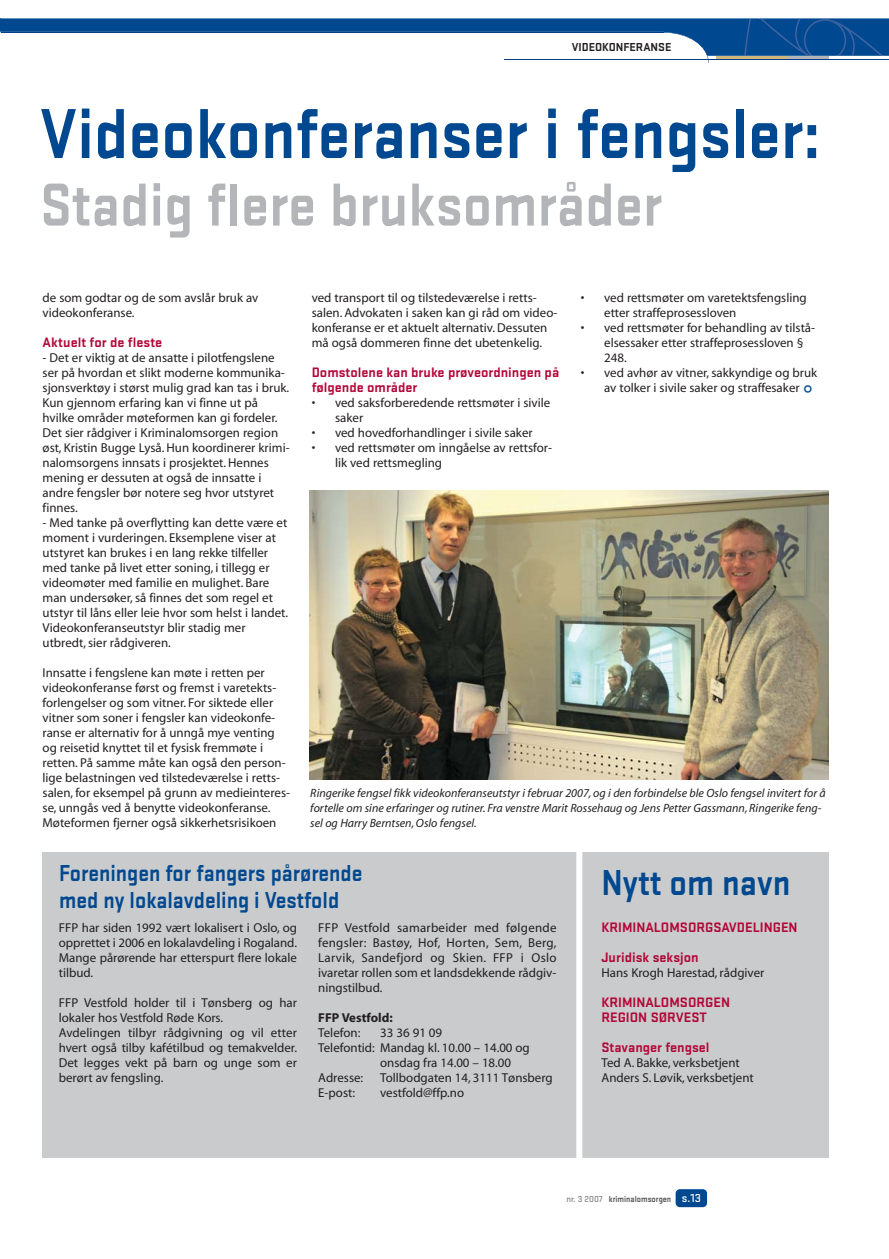
<style>
.page{position:relative;width:889px;height:1259px;background:#fff}
.page>*{position:absolute;margin:0;border:0;box-sizing:border-box;transform-origin:0 0}
.t1{font:700 73.5px "Stratum No 2";color:#00488f;scale:.9 1}
.t2{font:700 63px "Stratum No 2";color:#b3b5b8;scale:.9 1}
.t3{font:700 37.5px "Stratum No 2";color:#00488f;scale:.9 1}
.t4{font:700 24px/27px "Stratum No 2";color:#00488f;scale:.9 1}
.t5{font:700 14.25px/15px "Stratum No 2";color:#b30738}
.t6{font:12.9px/15px "Myriad";color:#231f20}
.t7{font:700 12.9px "Myriad";color:#231f20}
.t8{font:italic 12px/15px "Myriad";color:#231f20}
.t9{font:700 12px "Stratum No 2";color:#231f20}
.t10{font:700 9px "Stratum No 2";color:#58595b;scale:.91 1}
.s1{font-family:"Helvetica";font-size:25.5px;color:#00488f}
.s2{font-weight:500;color:#808285}
.s3{font-weight:500;font-size:12px;color:#fff}
</style>
<div class="page">
<div style="left:675px;top:1189px;width:32px;height:18px;background:#00488f;border-radius:4px"></div>
<svg style="left:0;top:18px;width:889px;height:45px"></svg>
<div style="left:42px;top:852px;width:786px;height:305px;background:#c9cbcc"></div>
<div style="left:576px;top:850px;width:6px;height:309px;background:#fff"></div>
<img style="left:310px;top:490px;width:518px;height:289px">
<p class="t9" style="left:571px;top:42px;width:101px">VIDEOKONFERANSE</p>
<h1 class="t1" style="left:40px;top:106px;width:869px">Videokonferanser i fengsler:</h1>
<h2 class="t2" style="left:40px;top:181px;width:693px">Stadig flere bruksområder</h2>
<p class="t6" style="left:604px;top:291px;width:204px;text-indent:-23px">• ved rettsmøter om varetektsfengsling etter straffeprosessloven</p>
<p class="t6" style="left:604px;top:321px;width:212px;text-indent:-23px">• ved rettsmøter for behandling av tilstå&shy;elsessaker etter straffeprosessloven §<br>248.</p>
<p class="t6" style="left:604px;top:366px;width:214px;text-indent:-23px">• ved avhør av vitner, sakkyndige og bruk av tolker i sivile saker og straffesaker <span class="s1">°</span></p>
<p class="t6" style="left:43px;top:291px;width:217px">de som godtar og de som avslår bruk av videokonferanse.</p>
<p class="t5" style="left:43px;top:336px;width:121px">Aktuelt for de fleste</p>
<p class="t6" style="left:43px;top:351px;width:249px">- Det er viktig at de ansatte i pilotfengslene ser på hvordan et slikt moderne kommunika&shy;sjonsverktøy i størst mulig grad kan tas i bruk.<br>Kun gjennom erfaring kan vi finne ut på hvilke områder møteformen kan gi fordeler.<br>Det sier rådgiver i Kriminalomsorgen region øst, Kristin Bugge Lyså. Hun koordinerer krimi&shy;nalomsorgens innsats i prosjektet. Hennes mening er dessuten at også de innsatte i andre fengsler bør notere seg hvor utstyret finnes.</p>
<p class="t6" style="left:43px;top:516px;width:247px">- Med tanke på overflytting kan dette være et moment i vurderingen. Eksemplene viser at utstyret kan brukes i en lang rekke tilfeller med tanke på livet etter soning, i tillegg er videomøter med familie en mulighet. Bare man undersøker, så finnes det som regel et utstyr til låns eller leie hvor som helst i landet.<br>Videokonferanseutstyr blir stadig mer utbredt, sier rådgiveren.</p>
<p class="t6" style="left:43px;top:666px;width:249px">Innsatte i fengslene kan møte i retten per videokonferanse først og fremst i varetekts&shy;forlengelser og som vitner. For siktede eller vitner som soner i fengsler kan videokonfe&shy;ranse er alternativ for å unngå mye venting og reisetid knyttet til et fysisk fremmøte i retten. På samme måte kan også den person&shy;lige belastningen ved tilstedeværelse i retts&shy;salen, for eksempel på grunn av medieinteres&shy;se, unngås ved å benytte videokonferanse.<br>Møteformen fjerner også sikkerhetsrisikoen</p>
<p class="t6" style="left:312px;top:291px;width:247px">ved transport til og tilstedeværelse i retts&shy;salen. Advokaten i saken kan gi råd om video&shy;konferanse er et aktuelt alternativ. Dessuten må også dommeren finne det ubetenkelig.</p>
<p class="t5" style="left:312px;top:366px;width:249px">Domstolene kan bruke prøveordningen på følgende områder</p>
<p class="t6" style="left:335px;top:396px;width:217px;text-indent:-23px">• ved saksforberedende rettsmøter i sivile saker</p>
<p class="t6" style="left:312px;top:426px;width:222px">• ved hovedforhandlinger i sivile saker</p>
<p class="t6" style="left:335px;top:441px;width:218px;text-indent:-23px">• ved rettsmøter om inngåelse av rettsfor&shy;lik ved rettsmegling</p>
<p class="t8" style="left:310px;top:786px;width:517px">Ringerike fengsel fikk videokonferanseutstyr i februar 2007, og i den forbindelse ble Oslo fengsel invitert for å fortelle om sine erfaringer og rutiner. Fra venstre Marit Rossehaug og Jens Petter Gassmann, Ringerike feng&shy;sel og Harry Berntsen, Oslo fengsel.</p>
<h3 class="t3" style="left:601px;top:868px;width:211px">Nytt om navn</h3>
<p class="t5" style="left:601px;top:914px;width:198px;line-height:30px">KRIMINALOMSORGSAVDELINGEN<br>Juridisk seksjon</p>
<p class="t6" style="left:601px;top:966px;width:164px">Hans Krogh Harestad, rådgiver</p>
<p class="t5" style="left:601px;top:996px;width:130px">KRIMINALOMSORGEN<br>REGION SØRVEST</p>
<p class="t5" style="left:601px;top:1041px;width:110px">Stavanger fengsel</p>
<p class="t6" style="left:601px;top:1056px;width:154px">Ted A. Bakke, verksbetjent<br>Anders S. Løvik, verksbetjent</p>
<h3 class="t4" style="left:59px;top:861px;width:338px">Foreningen for fangers pårørende med ny lokalavdeling i Vestfold</h3>
<p class="t6" style="left:318px;top:921px;width:240px;text-align:justify">FFP Vestfold samarbeider med følgende fengsler: Bastøy, Hof, Horten, Sem, Berg, Larvik, Sandefjord og Skien. FFP i Oslo ivaretar rollen som et landsdekkende rådgiv&shy;ningstilbud.</p>
<p class="t7" style="left:318px;top:1013px;width:76px">FFP Vestfold:</p>
<p class="t6" style="left:318px;top:1026px;width:44px">Telefon:</p>
<p class="t6" style="left:380px;top:1026px;width:63px">33 36 91 09</p>
<p class="t6" style="left:318px;top:1041px;width:213px">Telefontid: Mandag kl. 10.00 – 14.00 og</p>
<p class="t6" style="left:380px;top:1056px;width:132px">onsdag fra 14.00 – 18.00</p>
<p class="t6" style="left:318px;top:1071px;width:46px">Adresse:</p>
<p class="t6" style="left:380px;top:1071px;width:174px">Tollbodgaten 14, 3111 Tønsberg</p>
<p class="t6" style="left:318px;top:1086px;width:38px">E-post:</p>
<p class="t6" style="left:380px;top:1086px;width:85px">vestfold@ffp.no</p>
<p class="t6" style="left:59px;top:921px;width:240px;text-align:justify">FFP har siden 1992 vært lokalisert i Oslo, og opprettet i 2006 en lokalavdeling i Rogaland.<br>Mange pårørende har etterspurt flere lokale tilbud.</p>
<p class="t6" style="left:59px;top:996px;width:240px">FFP Vestfold holder til i Tønsberg og har lokaler hos Vestfold Røde Kors.<br>Avdelingen tilbyr rådgivning og vil etter hvert også tilby kafétilbud og temakvelder.<br>Det legges vekt på barn og unge som er berørt av fengsling.</p>
<p class="t10" style="left:566px;top:1195px;width:149px"><span class="s2">nr. 3 2007</span> kriminalomsorgen <span class="s3">s.13</span></p>
</div>
